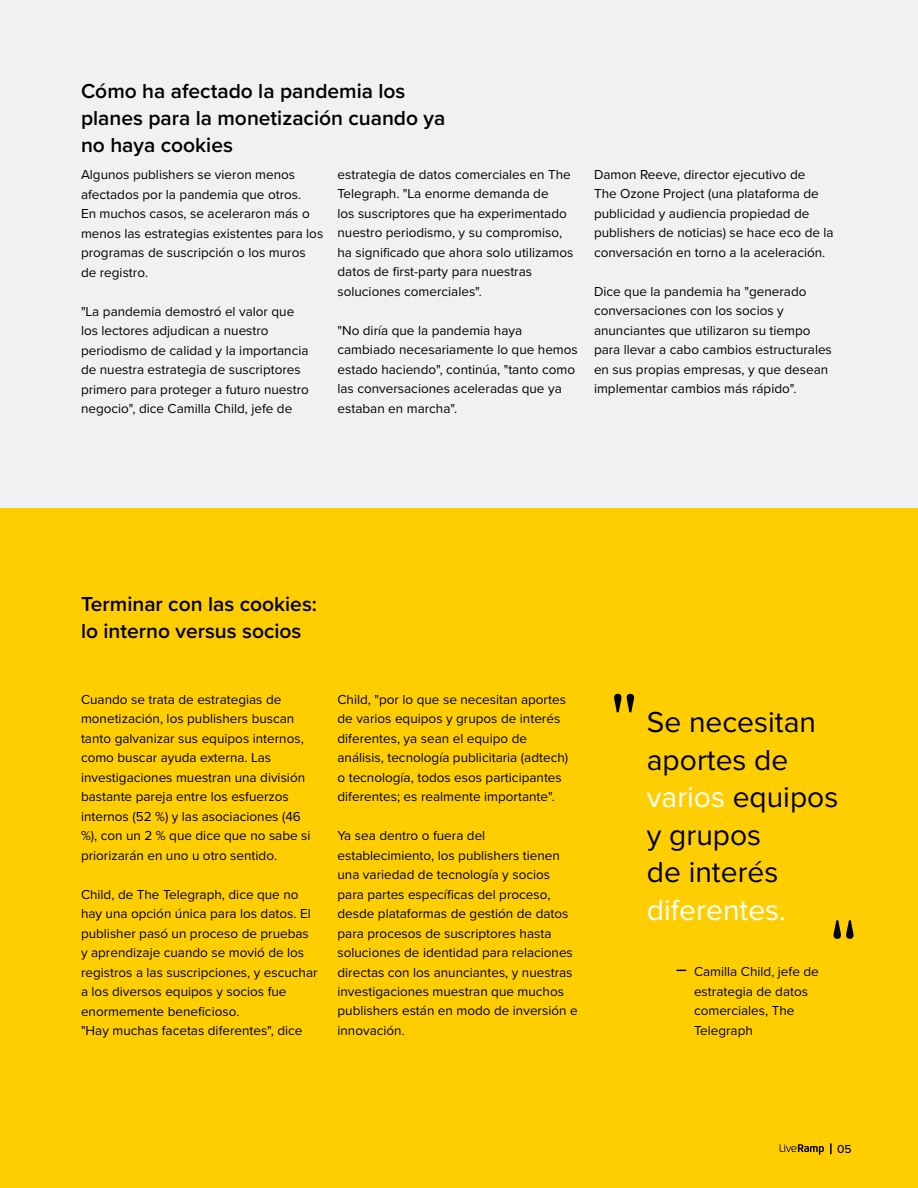
<style>
.page{position:relative;width:918px;height:1188px;background:#ffce00}
.page>*{position:absolute;margin:0;border:0;box-sizing:border-box;transform-origin:0 0}
.t1{font:67.5px "Georgia";color:#000}
.t2{font:30px/37.5px "Proxima Nova";color:#000}
.t3{font:30px "Proxima Nova";color:#fff}
.t4{font:600 21px/27px "Proxima Nova";color:#000}
.t5{font:13.5px/19.5px "Proxima Nova";color:#000}
.t6{font:500 12px "Proxima Nova";color:#000}
.s1{color:#fff}
</style>
<div class="page">
<div style="left:0;top:0;width:918px;height:508px;background:#f1f1f3"></div>
<svg style="left:780px;top:1144px;width:44px;height:11px"></svg>
<svg style="left:830px;top:1143px;width:2px;height:11px"></svg>
<h3 class="t4" style="left:81px;top:76px;width:366px">Cómo ha afectado la pandemia los planes para la monetización cuando ya no haya cookies</h3>
<p class="t5" style="left:81px;top:164px;width:244px">Algunos publishers se vieron menos afectados por la pandemia que otros.<br>En muchos casos, se aceleraron más o menos las estrategias existentes para los programas de suscripción o los muros de registro.</p>
<p class="t5" style="left:81px;top:301px;width:229px">"La pandemia demostró el valor que los lectores adjudican a nuestro periodismo de calidad y la importancia de nuestra estrategia de suscriptores primero para proteger a futuro nuestro negocio", dice Camilla Child, jefe de</p>
<p class="t5" style="left:338px;top:164px;width:237px">estrategia de datos comerciales en The Telegraph. "La enorme demanda de<br>los suscriptores que ha experimentado nuestro periodismo, y su compromiso, ha significado que ahora solo utilizamos datos de first-party para nuestras soluciones comerciales".</p>
<p class="t5" style="left:338px;top:320px;width:242px">"No diría que la pandemia haya cambiado necesariamente lo que hemos estado haciendo", continúa, "tanto como las conversaciones aceleradas que ya estaban en marcha".</p>
<p class="t5" style="left:594px;top:164px;width:241px">Damon Reeve, director ejecutivo de<br>The Ozone Project (una plataforma de publicidad y audiencia propiedad de publishers de noticias) se hace eco de la conversación en torno a la aceleración.</p>
<p class="t5" style="left:594px;top:281px;width:239px">Dice que la pandemia ha "generado conversaciones con los socios y anunciantes que utilizaron su tiempo para llevar a cabo cambios estructurales en sus propias empresas, y que desean implementar cambios más rápido".</p>
<h3 class="t4" style="left:81px;top:589px;width:238px">Terminar con las cookies: lo interno versus socios</h3>
<p class="t5" style="left:81px;top:689px;width:231px">Cuando se trata de estrategias de monetización, los publishers buscan tanto galvanizar sus equipos internos, como buscar ayuda externa. Las investigaciones muestran una división bastante pareja entre los esfuerzos internos (52 %) y las asociaciones (46 %), con un 2 % que dice que no sabe si priorizarán en uno u otro sentido.</p>
<p class="t5" style="left:81px;top:884px;width:238px">Child, de The Telegraph, dice que no hay una opción única para los datos. El publisher pasó un proceso de pruebas y aprendizaje cuando se movió de los registros a las suscripciones, y escuchar a los diversos equipos y socios fue enormemente beneficioso.<br>"Hay muchas facetas diferentes", dice</p>
<p class="t5" style="left:338px;top:689px;width:232px">Child, "por lo que se necesitan aportes de varios equipos y grupos de interés diferentes, ya sean el equipo de análisis, tecnología publicitaria (adtech) o tecnología, todos esos participantes diferentes; es realmente importante".</p>
<p class="t5" style="left:338px;top:825px;width:242px">Ya sea dentro o fuera del establecimiento, los publishers tienen una variedad de tecnología y socios para partes específicas del proceso, desde plataformas de gestión de datos para procesos de suscriptores hasta soluciones de identidad para relaciones directas con los anunciantes, y nuestras investigaciones muestran que muchos publishers están en modo de inversión e innovación.</p>
<h1 class="t1" style="left:610px;top:672px;width:29px">"</h1>
<h2 class="t2" style="left:647px;top:702px;width:193px">Se necesitan aportes de <span class="s1">varios</span> equipos y grupos<br>de interés</h2>
<h2 class="t3" style="left:647px;top:887px;width:141px">diferentes.</h2>
<h1 class="t1" style="left:857px;top:961px;width:29px;rotate:-180deg">"</h1>
<p class="t5" style="left:694px;top:961px;width:126px">Camilla Child, jefe de estrategia de datos comerciales, The<br>Telegraph</p>
<p class="t6" style="left:837px;top:1140px;width:16px">05</p>
</div>
